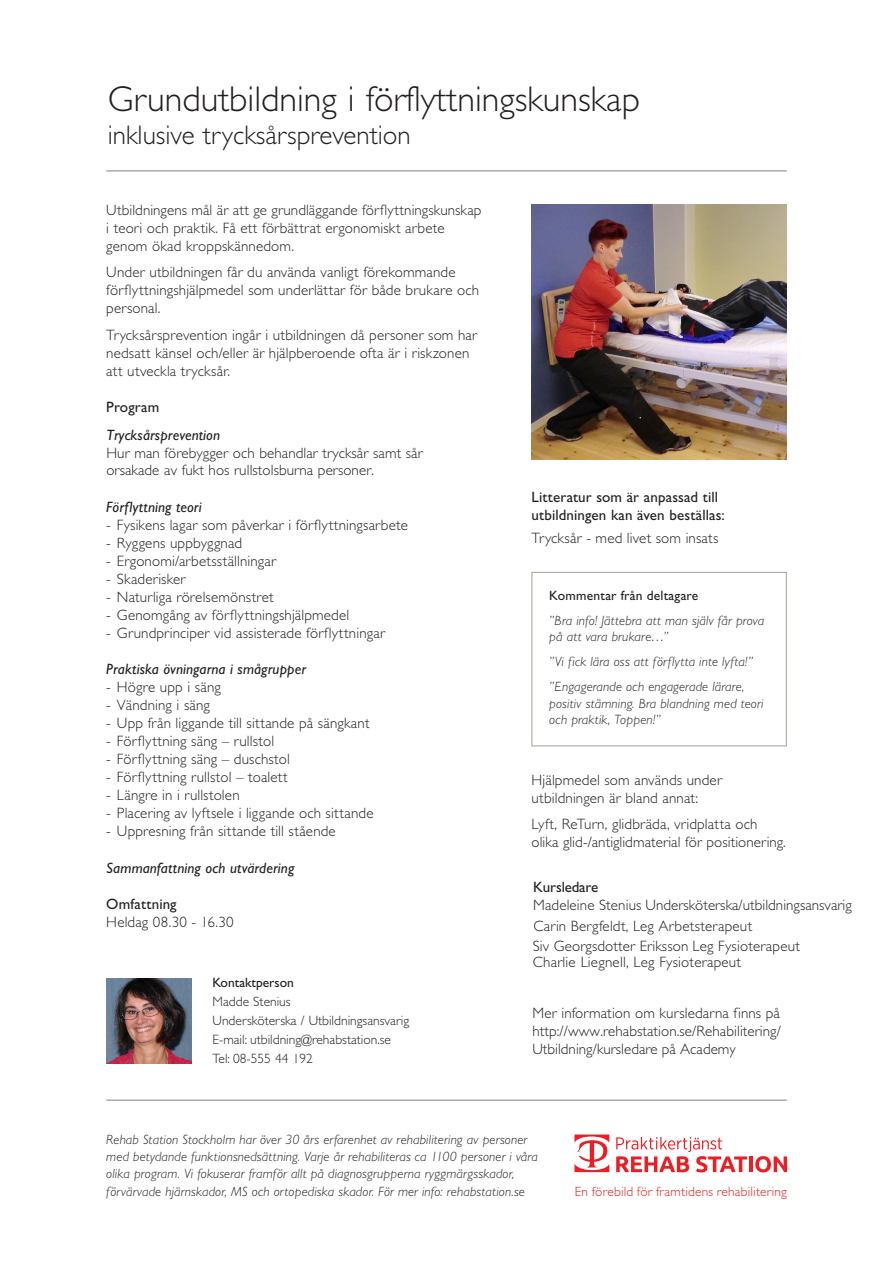
<style>
.page{position:relative;width:893px;height:1263px;background:#fff}
.page>*{position:absolute;margin:0;border:0;box-sizing:border-box;transform-origin:0 0}
.t1{font:300 36px "Gill Sans Std";color:#231f20}
.t2{font:300 27px "Gill Sans Std";color:#231f20}
.t3{font:300 15px/18px "Gill Sans Std";letter-spacing:.01em;color:#231f20}
.t4{font:italic 15px "Gill Sans Std";letter-spacing:.01em;color:#231f20}
.t5{font:15px/18px "Gill Sans Std";letter-spacing:.01em;color:#231f20}
.t6{font:italic 300 13.5px/16.5px "Gill Sans Std";letter-spacing:.01em;color:#231f20}
.t7{font:300 13.5px "Gill Sans Std";color:#231f20}
.t8{font:13.5px/18.9px "Gill Sans Std";letter-spacing:.01em;color:#231f20}
.t9{font:300 13.35px "Gill Sans Std";letter-spacing:.015em;color:#ee1d23}
.s1{font-weight:400;font-style:italic}
.s2{font-weight:400}
.s3{font-weight:300}
</style>
<div class="page">
<hr style="left:106px;top:171px;width:681px;height:1px;background:#867b76">
<img style="left:531px;top:205px;width:256px;height:255px">
<div style="left:531px;top:572px;width:256px;height:174px;border:1px solid #a79d93"></div>
<hr style="left:106px;top:1100px;width:681px;height:1px;background:#867b76">
<img style="left:106px;top:978px;width:85px;height:85px">
<svg style="left:574px;top:1134px;width:35px;height:38px"></svg>
<svg style="left:616px;top:1137px;width:131px;height:35px"></svg>
<hr style="left:749px;top:1156px;width:4px;height:16px;background:#ee1d23">
<svg style="left:755px;top:1156px;width:32px;height:16px"></svg>
<p class="t1" style="left:108px;top:79px;width:534px">Grundutbildning i förflyttningskunskap</p>
<p class="t2" style="left:108px;top:119px;width:304px">inklusive trycksårsprevention</p>
<p class="t3" style="left:106px;top:201px;width:377px">Utbildningens mål är att ge grundläggande förflyttningskunskap i teori och praktik. Få ett förbättrat ergonomiskt arbete genom ökad kroppskännedom.</p>
<p class="t3" style="left:106px;top:263px;width:374px">Under utbildningen får du använda vanligt förekommande förflyttningshjälpmedel som underlättar för både brukare och personal.</p>
<p class="t3" style="left:106px;top:326px;width:372px">Trycksårsprevention ingår i utbildningen då personer som har nedsatt känsel och/eller är hjälpberoende ofta är i riskzonen att utveckla trycksår.</p>
<p class="t5" style="left:106px;top:398px;width:54px">Program</p>
<p class="t3" style="left:106px;top:426px;width:318px;line-height:17.5px"><span class="s1">Trycksårsprevention<br></span>Hur man förebygger och behandlar trycksår samt sår orsakade av fukt hos rullstolsburna personer.</p>
<p class="t4" style="left:106px;top:499px;width:97px">Förflyttning teori</p>
<p class="t3" style="left:106px;top:517px;width:303px">- Fysikens lagar som påverkar i förflyttningsarbete</p>
<p class="t3" style="left:106px;top:535px;width:137px">- Ryggens uppbyggnad</p>
<p class="t3" style="left:106px;top:553px;width:171px">- Ergonomi/arbetsställningar</p>
<p class="t3" style="left:106px;top:571px;width:81px">- Skaderisker</p>
<p class="t3" style="left:106px;top:589px;width:169px">- Naturliga rörelsemönstret</p>
<p class="t3" style="left:106px;top:607px;width:245px">- Genomgång av förflyttningshjälpmedel</p>
<p class="t3" style="left:106px;top:625px;width:280px">- Grundprinciper vid assisterade förflyttningar</p>
<p class="t4" style="left:106px;top:661px;width:201px">Praktiska övningarna i smågrupper</p>
<p class="t3" style="left:106px;top:679px;width:116px">- Högre upp i säng</p>
<p class="t3" style="left:106px;top:697px;width:105px">- Vändning i säng</p>
<p class="t3" style="left:106px;top:715px;width:265px">- Upp från liggande till sittande på sängkant</p>
<p class="t3" style="left:106px;top:733px;width:169px">- Förflyttning säng – rullstol</p>
<p class="t3" style="left:106px;top:751px;width:185px">- Förflyttning säng – duschstol</p>
<p class="t3" style="left:106px;top:769px;width:183px">- Förflyttning rullstol – toalett</p>
<p class="t3" style="left:106px;top:787px;width:135px">- Längre in i rullstolen</p>
<p class="t3" style="left:106px;top:805px;width:269px">- Placering av lyftsele i liggande och sittande</p>
<p class="t3" style="left:106px;top:823px;width:231px">- Uppresning från sittande till stående</p>
<p class="t4" style="left:106px;top:859px;width:190px">Sammanfattning och utvärdering</p>
<p class="t3" style="left:106px;top:895px;width:129px"><span class="s2">Omfattning<br></span>Heldag 08.30 - 16.30</p>
<p class="t8" style="left:213px;top:973px;width:83px">Kontaktperson<br><span class="s3">Madde Stenius</span></p>
<p class="t7" style="left:213px;top:1013px;width:198px">Undersköterska / Utbildningsansvarig</p>
<p class="t7" style="left:213px;top:1032px;width:180px">E-mail: utbildning@rehabstation.se</p>
<p class="t7" style="left:213px;top:1051px;width:102px">Tel: 08-555 44 192</p>
<p class="t5" style="left:531px;top:488px;width:195px">Litteratur som är anpassad till utbildningen kan även beställas:</p>
<p class="t3" style="left:531px;top:529px;width:188px">Trycksår - med livet som insats</p>
<p class="t8" style="left:549px;top:586px;width:151px">Kommentar från deltagare</p>
<p class="t6" style="left:549px;top:612px;width:217px">”Bra info! Jättebra att man själv får prova på att vara brukare…”</p>
<p class="t6" style="left:549px;top:654px;width:205px">”Vi fick lära oss att förflytta inte lyfta!”</p>
<p class="t6" style="left:549px;top:679px;width:216px">”Engagerande och engagerade lärare, positiv stämning. Bra blandning med teori och praktik, Toppen!”</p>
<p class="t3" style="left:531px;top:771px;width:192px">Hjälpmedel som används under utbildningen är bland annat:</p>
<p class="t3" style="left:531px;top:815px;width:256px">Lyft, ReTurn, glidbräda, vridplatta och olika glid-/antiglidmaterial för positionering.</p>
<p class="t3" style="left:533px;top:878px;width:320px"><span class="s2">Kursledare<br></span>Madeleine Stenius Undersköterska/utbildningsansvarig</p>
<p class="t3" style="left:533px;top:917px;width:220px">Carin Bergfeldt, Leg Arbetsterapeut</p>
<p class="t3" style="left:533px;top:938px;width:269px;line-height:15.9px">Siv Georgsdotter Eriksson Leg Fysioterapeut<br>Charlie Liegnell, Leg Fysioterapeut</p>
<p class="t3" style="left:532px;top:1004px;width:250px;text-align:justify">Mer information om kursledarna finns på http://www.rehabstation.se/Rehabilitering/ Utbildning/kursledare på Academy</p>
<p class="t6" style="left:106px;top:1131px;width:433px;line-height:17.2px">Rehab Station Stockholm har över 30 års erfarenhet av rehabilitering av personer med betydande funktionsnedsättning. Varje år rehabiliteras ca 1100 personer i våra olika program. Vi fokuserar framför allt på diagnosgrupperna ryggmärgsskador, förvärvade hjärnskador, MS och ortopediska skador. För mer info: rehabstation.se</p>
<p class="t9" style="left:575px;top:1183px;width:214px">En förebild för framtidens rehabilitering</p>
</div>
